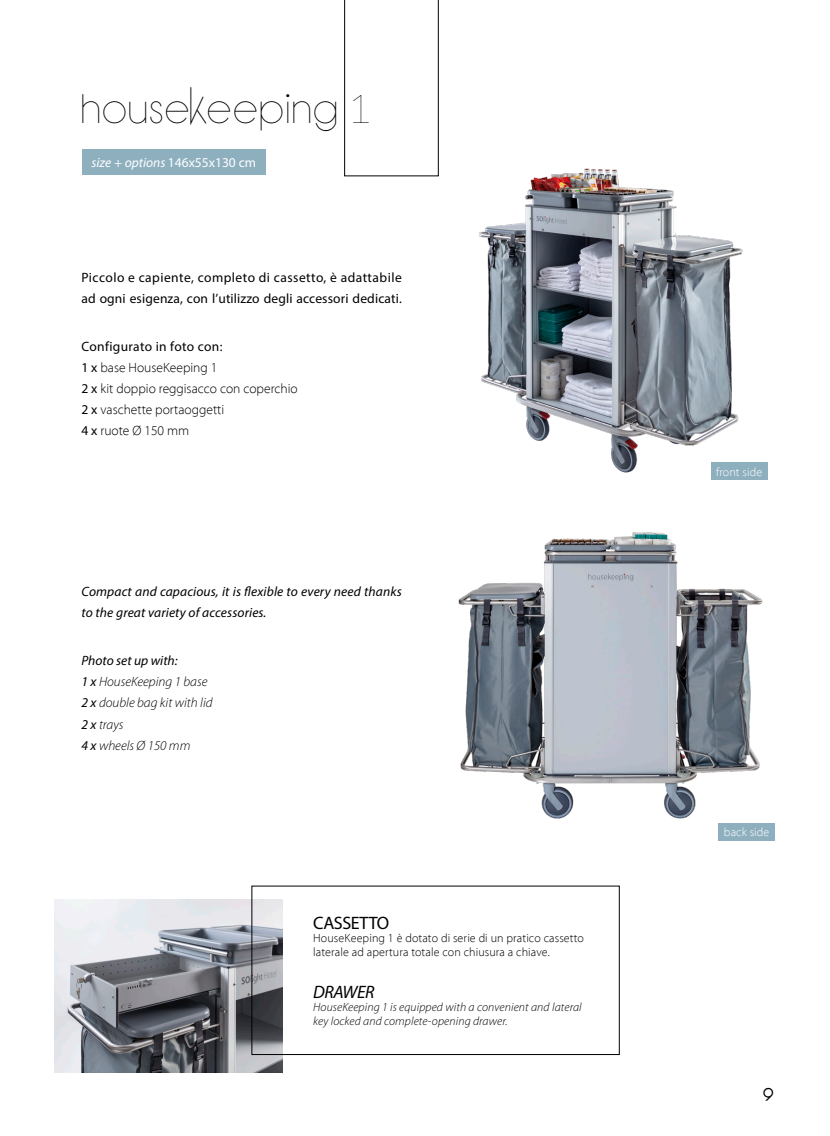
<style>
.page{position:relative;width:830px;height:1136px;background:#fff}
.page>*{position:absolute;margin:0;border:0;box-sizing:border-box;transform-origin:0 0}
.t1{font:28.65px "Bondoluo Peek";letter-spacing:.07em;color:#000}
.t2{font:18px "Myriad Pro";letter-spacing:-.025em;color:#000}
.t3{font:italic 18px "Myriad Pro";letter-spacing:-.025em;color:#000}
.t4{font:16.5px "Abeatby Kai";color:#000}
.t5{font:13.5px/21px "Myriad Pro";letter-spacing:.02em;color:#000}
.t6{font:italic 13.5px "Myriad Pro";letter-spacing:.01em;color:#000}
.t7{font:300 13.5px "Myriad Pro";color:#000}
.t8{font:italic 300 13.5px "Myriad Pro";color:#000}
.t9{font:italic 13.5px "Myriad Pro";color:#fff}
.t10{font:300 12px "Myriad Pro";letter-spacing:.01em;color:#000}
.t11{font:italic 300 12px "Myriad Pro";letter-spacing:.01em;color:#000}
.t12{font:300 12px "Myriad Pro";letter-spacing:.01em;color:#fff}
.s1{font-size:35.85px}
.s2{font-family:"Aviel";font-weight:300}
.s3{font-style:normal}
.s4{font-weight:400}
</style>
<div class="page">
<img style="left:458px;top:532px;width:305px;height:287px">
<svg style="left:344px;top:0;width:94px;height:176px"></svg>
<img style="left:421px;top:145px;width:346px;height:335px">
<img style="left:54px;top:899px;width:229px;height:173px">
<div style="left:82px;top:149px;width:183px;height:25px;background:#8eafbe"></div>
<div style="left:710px;top:462px;width:57px;height:17px;background:#8eafbe"></div>
<div style="left:718px;top:822px;width:56px;height:18px;background:#8eafbe"></div>
<p class="t1" style="left:81px;top:92px;width:290px">HOUSE<span class="s1">K</span>EEPING <span class="s2">1</span></p>
<p class="t9" style="left:91px;top:154px;width:166px">size + options <span class="s3">146x55x130 cm</span></p>
<p class="t5" style="left:81px;top:266px;width:321px">Piccolo e capiente, completo di cassetto, è adattabile ad ogni esigenza, con l’utilizzo degli accessori dedicati.</p>
<p class="t5" style="left:81px;top:335px;width:142px">Configurato in foto con:</p>
<p class="t7" style="left:81px;top:360px;width:137px"><span class="s4">1 x</span> base HouseKeeping 1</p>
<p class="t7" style="left:81px;top:381px;width:218px"><span class="s4">2 x</span> kit doppio reggisacco con coperchio</p>
<p class="t7" style="left:81px;top:402px;width:144px"><span class="s4">2 x</span> vaschette portaoggetti</p>
<p class="t7" style="left:81px;top:423px;width:109px"><span class="s4">4 x</span> ruote Ø 150 mm</p>
<p class="t6" style="left:81px;top:583px;width:321px">Compact and capacious, it is flexible to every need thanks</p>
<p class="t6" style="left:81px;top:604px;width:186px">to the great variety of accessories.</p>
<p class="t6" style="left:81px;top:652px;width:98px">Photo set up with:</p>
<p class="t8" style="left:81px;top:674px;width:127px"><span class="s4">1 x</span> HouseKeeping 1 base</p>
<p class="t8" style="left:81px;top:695px;width:133px"><span class="s4">2 x</span> double bag kit with lid</p>
<p class="t8" style="left:81px;top:716px;width:43px"><span class="s4">2 x</span> trays</p>
<p class="t8" style="left:81px;top:737px;width:110px"><span class="s4">4 x</span> wheels Ø 150 mm</p>
<p class="t2" style="left:313px;top:911px;width:77px">CASSETTO</p>
<p class="t10" style="left:313px;top:931px;width:272px">HouseKeeping 1 è dotato di serie di un pratico cassetto</p>
<p class="t10" style="left:313px;top:944px;width:238px">laterale ad apertura totale con chiusura a chiave.</p>
<p class="t3" style="left:313px;top:980px;width:63px">DRAWER</p>
<p class="t11" style="left:313px;top:1000px;width:270px">HouseKeeping 1 is equipped with a convenient and lateral</p>
<p class="t11" style="left:313px;top:1014px;width:196px">key locked and complete-opening drawer.</p>
<p class="t12" style="left:715px;top:465px;width:48px">front side</p>
<p class="t12" style="left:723px;top:825px;width:47px">back side</p>
<p class="t4" style="left:763px;top:1087px;width:12px">9</p>
</div>
